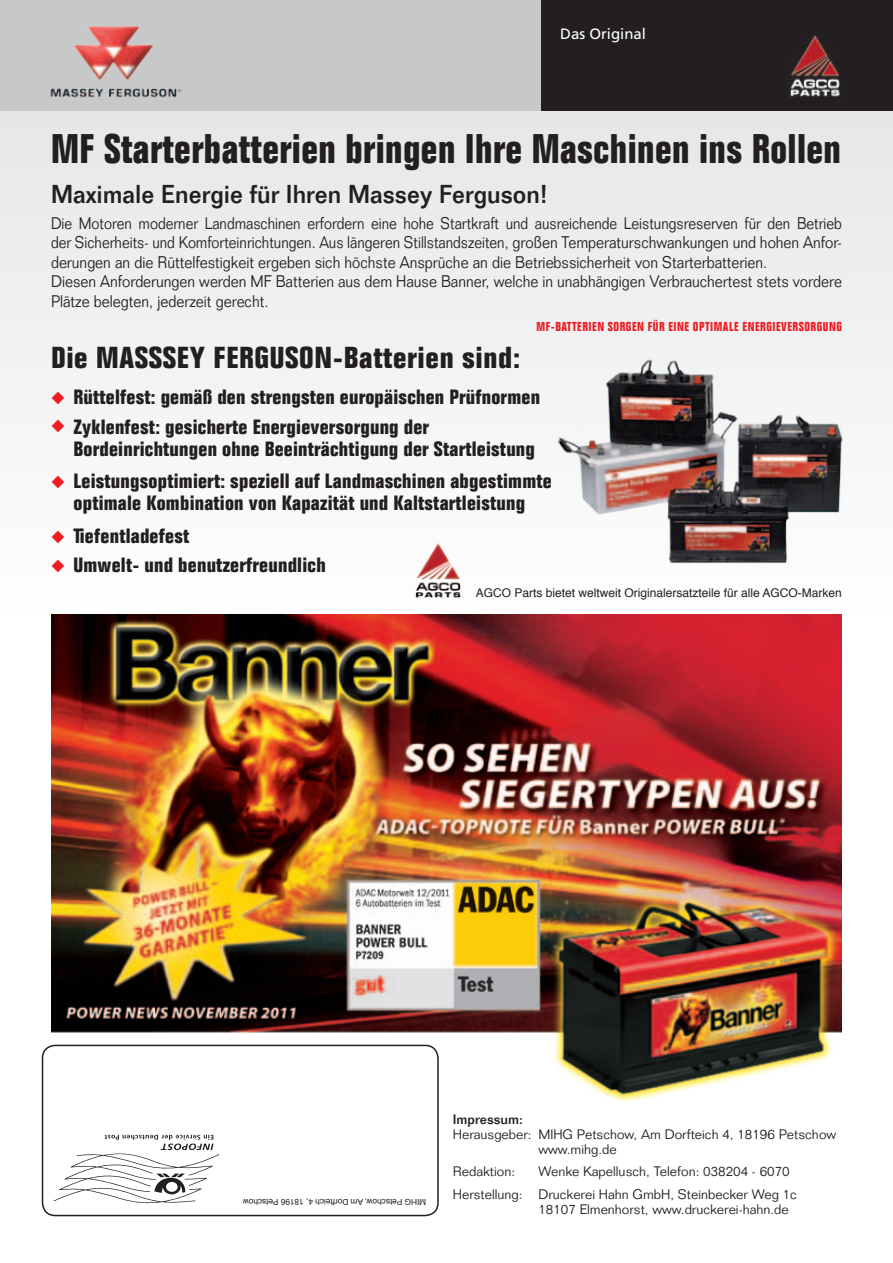
<style>
.page{position:relative;width:893px;height:1263px;background:#fff}
.page>*{position:absolute;margin:0;border:0;box-sizing:border-box;transform-origin:0 0}
.t1{font:700 condensed 40.5px "Folio";color:#231f20}
.t2{font:700 condensed 29.7px "Folio";letter-spacing:.02em;color:#231f20;scale:1.11 1}
.t3{font:500 25.35px "Folio";color:#231f20;scale:.96 1}
.t4{font:700 condensed 20.25px/22.5px "Folio";letter-spacing:.01em;color:#231f20;scale:1.09 1}
.t5{font:300 16.5px/19.5px "Folio";color:#231f20;scale:.87 1}
.t6{font:15px "Frutiger";color:#fff}
.t7{font:300 13.5px/15px "Folio";color:#231f20}
.t8{font:500 13.5px "Folio";color:#231f20}
.t9{font:700 condensed 12.75px "Folio";letter-spacing:.04em;color:#ee1d23}
.t10{font:12px "Helvetica";color:#231f20}
.t11{font:8.25px "Arial";color:#231f20}
.s1{color:#ee1d23}
</style>
<div class="page">
<div style="left:0;top:108px;width:893px;height:506px;background:linear-gradient(to bottom,#e5e6e8,#fefefe)"></div>
<div style="left:42px;top:1045px;width:397px;height:171px;border:2px solid #231f20;border-radius:13px"></div>
<svg style="left:54px;top:1167px;width:157px;height:37px"></svg>
<div style="left:0;top:0;width:638px;height:111px;background:#c7c8ca"></div>
<div style="left:541px;top:0;width:352px;height:111px;background:#231f20"></div>
<img style="left:790px;top:35px;width:51px;height:62px">
<img style="left:50px;top:26px;width:131px;height:71px">
<img style="left:51px;top:614px;width:791px;height:553px">
<img style="left:535px;top:332px;width:314px;height:255px">
<img style="left:404px;top:535px;width:69px;height:71px">
<p class="t6" style="left:560px;top:25px;width:87px">Das Original</p>
<h1 class="t1" style="left:51px;top:126px;width:791px">MF Starterbatterien bringen Ihre Maschinen ins Rollen</h1>
<h3 class="t3" style="left:51px;top:179px;width:519px">Maximale Energie für Ihren Massey Ferguson!</h3>
<p class="t5" style="left:51px;top:213px;width:911px">Die Motoren moderner Landmaschinen erfordern eine hohe Startkraft und ausreichende Leistungsreserven für den Betrieb der Sicherheits- und Komforteinrichtungen. Aus längeren Stillstandszeiten, großen Temperaturschwankungen und hohen Anfor&shy;derungen an die Rüttelfestigkeit ergeben sich höchste Ansprüche an die Betriebssicherheit von Starterbatterien.<br>Diesen Anforderungen werden MF Batterien aus dem Hause Banner, welche in unabhängigen Verbrauchertest stets vordere Plätze belegten, jederzeit gerecht.</p>
<h2 class="t2" style="left:51px;top:341px;width:424px">Die Masssey Ferguson-Batterien sind:</h2>
<p class="t4" style="left:51px;top:385px;width:450px"><span class="s1">◆</span> Rüttelfest: gemäß den strengsten europäischen Prüfnormen</p>
<p class="t4" style="left:74px;top:415px;width:425px;text-indent:-22px"><span class="s1">◆</span> Zyklenfest: gesicherte Energieversorgung der<br>Bordeinrichtungen ohne Beeinträchtigung der Startleistung</p>
<p class="t4" style="left:51px;top:469px;width:461px;text-align:center"><span class="s1">◆</span> Leistungsoptimiert: speziell auf Landmaschinen abgestimmte optimale Kombination von Kapazität und Kaltstartleistung</p>
<p class="t4" style="left:51px;top:525px;width:128px"><span class="s1">◆</span> Tiefentladefest</p>
<p class="t4" style="left:51px;top:553px;width:254px"><span class="s1">◆</span> Umwelt- und benutzerfreundlich</p>
<p class="t9" style="left:537px;top:319px;width:163px">MF-Batterien SORGEN FÜR eine OPTIMALE</p>
<p class="t9" style="left:742px;top:319px;width:7px">ENER</p>
<p class="t9" style="left:766px;top:319px;width:77px">GIEVERSORGUNG</p>
<p class="t10" style="left:476px;top:583px;width:368px">AGCO Parts bietet weltweit Originalersatzteile für alle AGCO-Marken</p>
<p class="t11" style="left:426px;top:1206px;width:185px;rotate:-180deg">MIHG Petschow, Am Dorfteich 4, 18196 Petschow</p>
<p class="t8" style="left:453px;top:1111px;width:72px">Impressum:</p>
<p class="t7" style="left:538px;top:1126px;width:299px;text-indent:-85px">Herausgeber: MIHG Petschow, Am Dorfteich 4, 18196 Petschow www.mihg.de</p>
<p class="t7" style="left:453px;top:1164px;width:64px">Redaktion:</p>
<p class="t7" style="left:453px;top:1160px;width:346px;line-height:22.5px;text-indent:85px">Wenke Kapellusch, Telefon: 038204 - 6070<br>Herstellung: Druckerei Hahn GmbH, Steinbecker Weg 1c</p>
<p class="t7" style="left:538px;top:1201px;width:252px">18107 Elmenhorst, www.druckerei-hahn.de</p>
</div>
